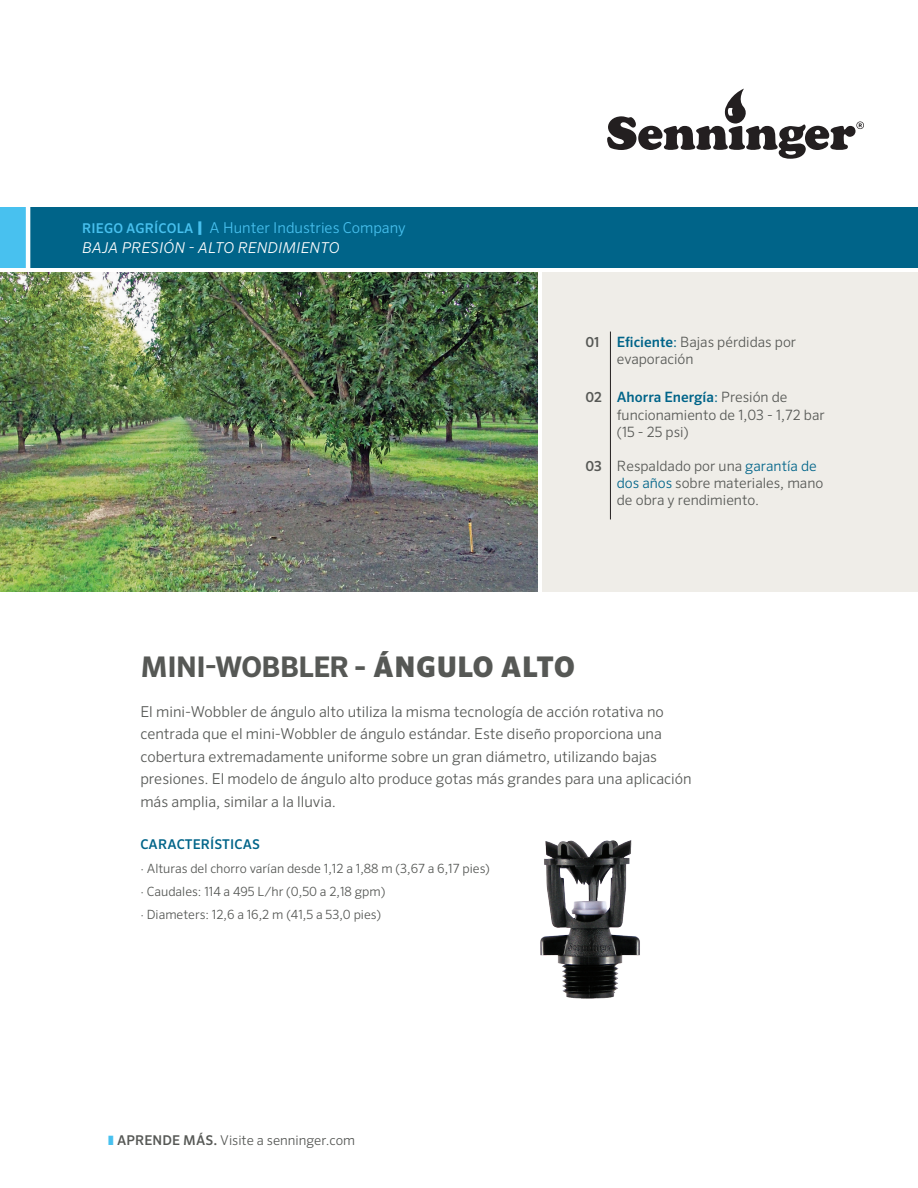
<style>
.page{position:relative;width:918px;height:1188px;background:#fff}
.page>*{position:absolute;margin:0;border:0;box-sizing:border-box;transform-origin:0 0}
.t1{font:700 28.5px "Sero Pro";letter-spacing:-.02em;color:#565855}
.t2{font:300 15px/22.5px "Sero Pro";color:#565855}
.t3{font:300 15px "Sero Pro";color:#48c1ef}
.t4{font:italic 300 15px "Sero Pro";letter-spacing:.01em;color:#fff}
.t5{font:300 14.25px "Sero Pro";color:#565855}
.t6{font:500 14.25px "Sero Pro";color:#006489}
.t7{font:300 13.5px "Sero Pro";color:#565855}
.t8{font:500 13.5px "Sero Pro";letter-spacing:.01em;color:#006489}
.t9{font:300 12.75px "Sero Pro";color:#565855}
.s1{font-weight:500;font-size:13.5px}
.s2{font-weight:900}
.s3{font-weight:500;font-size:13.8px}
.s4{font-weight:500;color:#006489}
.s5{font-weight:400;color:#006489}
.s6{font-size:13.8px;color:#565855}
.s7{font-weight:400}
.s8{font-weight:300;color:#565855}
.s9{color:#006489}
.s10{color:#48c1ef}
.s11{font-weight:500}
</style>
<div class="page">
<div style="left:542px;top:272px;width:376px;height:320px;background:#efede8"></div>
<div style="left:0;top:207px;width:918px;height:61px;background:#006489"></div>
<div style="left:0;top:207px;width:28px;height:61px;background:#48c1ef"></div>
<svg style="left:607px;top:89px;width:257px;height:70px"></svg>
<hr style="left:26px;top:205px;width:4px;height:65px;background:#fff">
<hr style="left:610px;top:332px;width:1px;height:187px;background:#231f20">
<img style="left:0;top:272px;width:538px;height:320px">
<img style="left:540px;top:840px;width:100px;height:159px">
<p class="t3" style="left:82px;top:219px;width:325px"><span class="s1">RIEGO AGRÍCOLA</span> <span class="s2">|</span> A Hunter Industries Company</p>
<p class="t4" style="left:82px;top:239px;width:259px">BAJA PRESIÓN - ALTO RENDIMIENTO</p>
<p class="t5" style="left:585px;top:334px;width:212px"><span class="s3">01</span> <span class="s4">Eficiente</span><span class="s5">:</span> Bajas pérdidas por</p>
<p class="t5" style="left:617px;top:351px;width:78px">evaporación</p>
<p class="t6" style="left:585px;top:389px;width:204px"><span class="s6">02</span> Ahorra Energía<span class="s7">:</span> <span class="s8">Presión de</span></p>
<p class="t5" style="left:617px;top:406px;width:209px">funcionamiento de 1,03 - 1,72 bar</p>
<p class="t5" style="left:617px;top:423px;width:73px">(15 - 25 psi)</p>
<p class="t5" style="left:585px;top:457px;width:233px"><span class="s3">03</span> Respaldado por una <span class="s9">garantía de</span></p>
<p class="t5" style="left:617px;top:474px;width:208px"><span class="s9">dos años</span> sobre materiales, mano</p>
<p class="t5" style="left:617px;top:492px;width:144px">de obra y rendimiento.</p>
<p class="t1" style="left:141px;top:649px;width:436px">MINI-WOBBLER <span class="s2">- ÁNGULO ALTO</span></p>
<p class="t2" style="left:140px;top:700px;width:553px">El mini-Wobbler de ángulo alto utiliza la misma tecnología de acción rotativa no centrada que el mini-Wobbler de ángulo estándar. Este diseño proporciona una cobertura extremadamente uniforme sobre un gran diámetro, utilizando bajas presiones. El modelo de ángulo alto produce gotas más grandes para una aplicación más amplia, similar a la lluvia.</p>
<p class="t8" style="left:140px;top:836px;width:121px">CARACTERÍSTICAS</p>
<p class="t9" style="left:140px;top:861px;width:351px">· Alturas del chorro varían desde 1,12 a 1,88 m (3,67 a 6,17 pies)</p>
<p class="t9" style="left:140px;top:884px;width:246px">· Caudales: 114 a 495 L/hr (0,50 a 2,18 gpm)</p>
<p class="t9" style="left:140px;top:907px;width:242px">· Diameters: 12,6 a 16,2 m (41,5 a 53,0 pies)</p>
<p class="t7" style="left:108px;top:1132px;width:249px"><span class="s10">❚</span> <span class="s11">APRENDE MÁS.</span> Visite a senninger.com</p>
</div>
